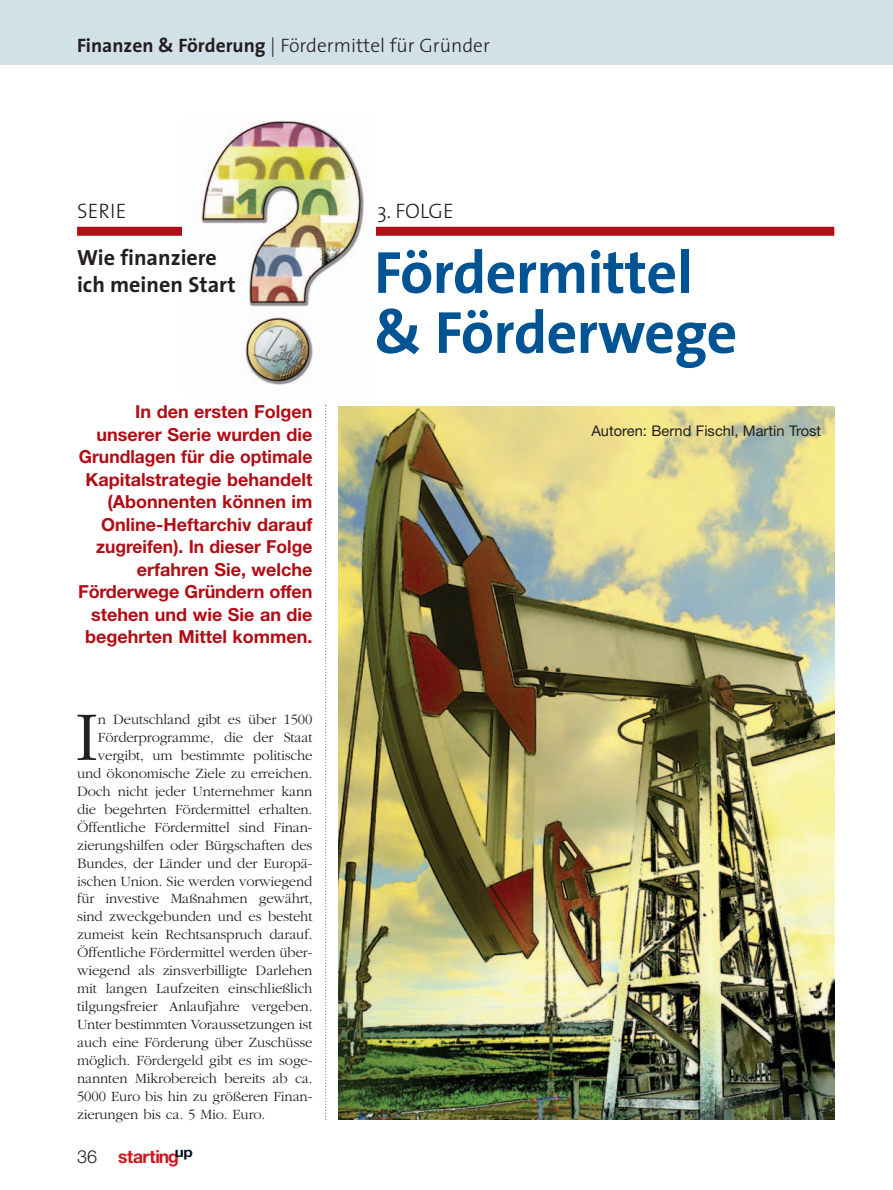
<style>
.page{position:relative;width:893px;height:1190px;background:#fff}
.page>*{position:absolute;margin:0;border:0;box-sizing:border-box;transform-origin:0 0}
.t1{font:300 72.3px "Garamond";color:#231f20}
.t2{font:700 60px/60px "The Sans";letter-spacing:-.01em;color:#015494}
.t3{font:700 22.05px/26.4px "The Sans";color:#231f20}
.t4{font:300 21px "The Sans";color:#231f20}
.t5{font:300 19.5px "The Sans";color:#231f20}
.t6{font:700 18px/22.5px "Helvetica Neue LT";color:#b10d15;text-align:right}
.t7{font:700 18px "Helvetica Neue LT";letter-spacing:-.03em;color:#cf151d}
.t8{font:300 14.7px "Garamond";letter-spacing:-.01em;color:#231f20}
.t9{font:14.7px "Helvetica Neue LT";color:#231f20}
.s1{font-weight:700}
.s2{font-weight:300;color:#231f20}
</style>
<div class="page">
<img style="left:0;top:0;width:893px;height:1120px">
<h3 class="t5" style="left:77px;top:38px;width:414px"><span class="s1">Finanzen &amp; Förderung</span> | Fördermittel für Gründer</h3>
<h3 class="t4" style="left:77px;top:203px;width:51px">SERIE</h3>
<h3 class="t4" style="left:377px;top:203px;width:78px">3. FOLGE</h3>
<h3 class="t3" style="left:77px;top:246px;width:160px">Wie finanziere ich meinen Start</h3>
<h2 class="t2" style="left:374px;top:248px;width:365px">Fördermittel &amp; Förderwege</h2>
<p class="t6" style="left:78px;top:402px;width:236px">In den ersten Folgen unserer Serie wurden die<br>Grundlagen für die optimale<br>Kapitalstrategie behandelt (Abonnenten können im<br>Online-Heftarchiv darauf zugreifen). In dieser Folge erfahren Sie, welche<br>Förderwege Gründern offen stehen und wie Sie an die begehrten Mittel kommen.</p>
<h1 class="t1" style="left:75px;top:708px;width:25px">I</h1>
<p class="t8" style="left:98px;top:713px;width:216px">n Deutschland gibt es über 1500</p>
<p class="t8" style="left:98px;top:731px;width:216px">Förderprogramme, die der Staat</p>
<p class="t8" style="left:98px;top:749px;width:216px">vergibt, um bestimmte politische</p>
<p class="t8" style="left:77px;top:767px;width:237px">und ökonomische Ziele zu erreichen.</p>
<p class="t8" style="left:77px;top:785px;width:237px">Doch nicht jeder Unternehmer kann</p>
<p class="t8" style="left:77px;top:803px;width:237px">die begehrten Fördermittel erhalten.</p>
<p class="t8" style="left:77px;top:821px;width:237px">Öffentliche Fördermittel sind Finan-</p>
<p class="t8" style="left:77px;top:839px;width:237px">zierungshilfen oder Bürgschaften des</p>
<p class="t8" style="left:77px;top:857px;width:237px">Bundes, der Länder und der Europä-</p>
<p class="t8" style="left:77px;top:875px;width:237px">ischen Union. Sie werden vorwiegend</p>
<p class="t8" style="left:77px;top:893px;width:237px">für investive Maßnahmen gewährt,</p>
<p class="t8" style="left:77px;top:911px;width:237px">sind zweckgebunden und es besteht</p>
<p class="t8" style="left:77px;top:929px;width:237px">zumeist kein Rechtsanspruch darauf.</p>
<p class="t8" style="left:77px;top:947px;width:237px">Öffentliche Fördermittel werden über-</p>
<p class="t8" style="left:77px;top:965px;width:237px">wiegend als zinsverbilligte Darlehen</p>
<p class="t8" style="left:77px;top:983px;width:237px">mit langen Laufzeiten einschließlich</p>
<p class="t8" style="left:77px;top:1001px;width:237px">tilgungsfreier Anlaufjahre vergeben.</p>
<p class="t8" style="left:77px;top:1019px;width:237px">Unter bestimmten Voraussetzungen ist</p>
<p class="t8" style="left:77px;top:1037px;width:237px">auch eine Förderung über Zuschüsse</p>
<p class="t8" style="left:77px;top:1054px;width:237px">möglich. Fördergeld gibt es im soge-</p>
<p class="t8" style="left:77px;top:1072px;width:237px">nannten Mikrobereich bereits ab ca.</p>
<p class="t8" style="left:77px;top:1090px;width:237px">5000 Euro bis hin zu größeren Finan-</p>
<p class="t8" style="left:77px;top:1108px;width:190px">zierungen bis ca. 5 Mio. Euro.</p>
<p class="t7" style="left:77px;top:1150px;width:117px"><span class="s2">36</span> starting<sup>up</sup></p>
<p class="t9" style="left:591px;top:426px;width:231px">Autoren: Bernd Fischl, Martin Trost</p>
</div>
